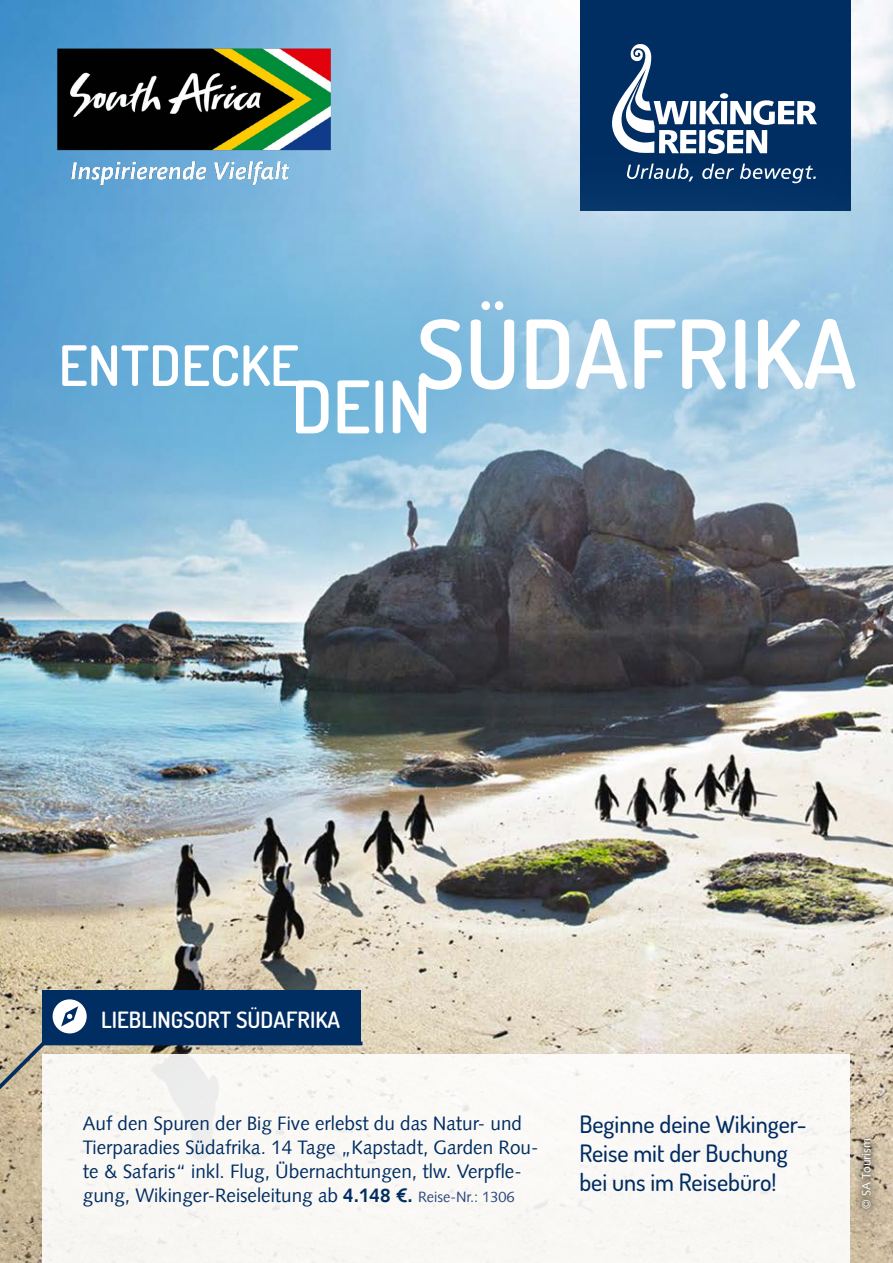
<style>
.page{position:relative;width:893px;height:1263px;background:#fff}
.page>*{position:absolute;margin:0;border:0;box-sizing:border-box;transform-origin:0 0}
.t1{font:600 95.1px "Dosis";color:#fff}
.t2{font:600 72.45px "Dosis";color:#fff}
.t3{font:500 24px/28.8px "Dosis";color:#002d62}
.t4{font:600 22.5px "Dosis";color:#fff}
.t5{font:19.5px/24px "Syntax Com";color:#002d62}
.t6{font:12px "Syntax Com";color:#fff}
.s1{font-size:55.65px}
.s2{font-weight:700}
.s3{font-size:15px;color:#2d497d}
</style>
<div class="page">
<img style="left:0;top:0;width:893px;height:1263px">
<div style="left:580px;top:0;width:271px;height:210px;background:#002d62"></div>
<svg style="left:612px;top:44px;width:205px;height:88px"></svg>
<div style="left:43px;top:1054px;width:807px;height:209px;background:#faf8f5"></div>
<div style="left:43px;top:990px;width:318px;height:52px;background:#002d62"></div>
<div style="left:53px;top:999px;width:34px;height:34px;background:#fff;border-radius:50%"></div>
<svg style="left:61px;top:1006px;width:17px;height:20px"></svg>
<svg style="left:0;top:1038px;width:366px;height:90px"></svg>
<div style="left:0;top:132px;width:893px;height:479px;background:#53a3d2;opacity:.89"></div>
<div style="left:853px;top:1129px;width:27px;height:88px;background:#000;opacity:.75"></div>
<img style="left:25px;top:16px;width:339px;height:197px">
<h1 class="t1" style="left:59px;top:292px;width:799px"><span class="s1">ENTDECKE</span> SÜDAFRIKA</h1>
<h2 class="t2" style="left:291px;top:360px;width:141px">DEIN</h2>
<p class="t4" style="left:101px;top:1005px;width:241px">LIEBLINGSORT SÜDAFRIKA</p>
<p class="t5" style="left:83px;top:1111px;width:457px">Auf den Spuren der Big Five erlebst du das Natur- und Tierparadies Südafrika. 14 Tage „Kapstadt, Garden Rou&shy;te &amp; Safaris“ inkl. Flug, Übernachtungen, tlw. Verpfle&shy;gung, Wikinger-Reiseleitung ab <span class="s2">4.148 €.</span> <span class="s3">Reise-Nr.: 1306</span></p>
<p class="t3" style="left:579px;top:1109px;width:229px">Beginne deine Wikinger-<br>Reise mit der Buchung bei uns im Reisebüro!</p>
<p class="t6" style="left:859px;top:1209px;width:72px;rotate:-90deg">© SA Tourism</p>
</div>
